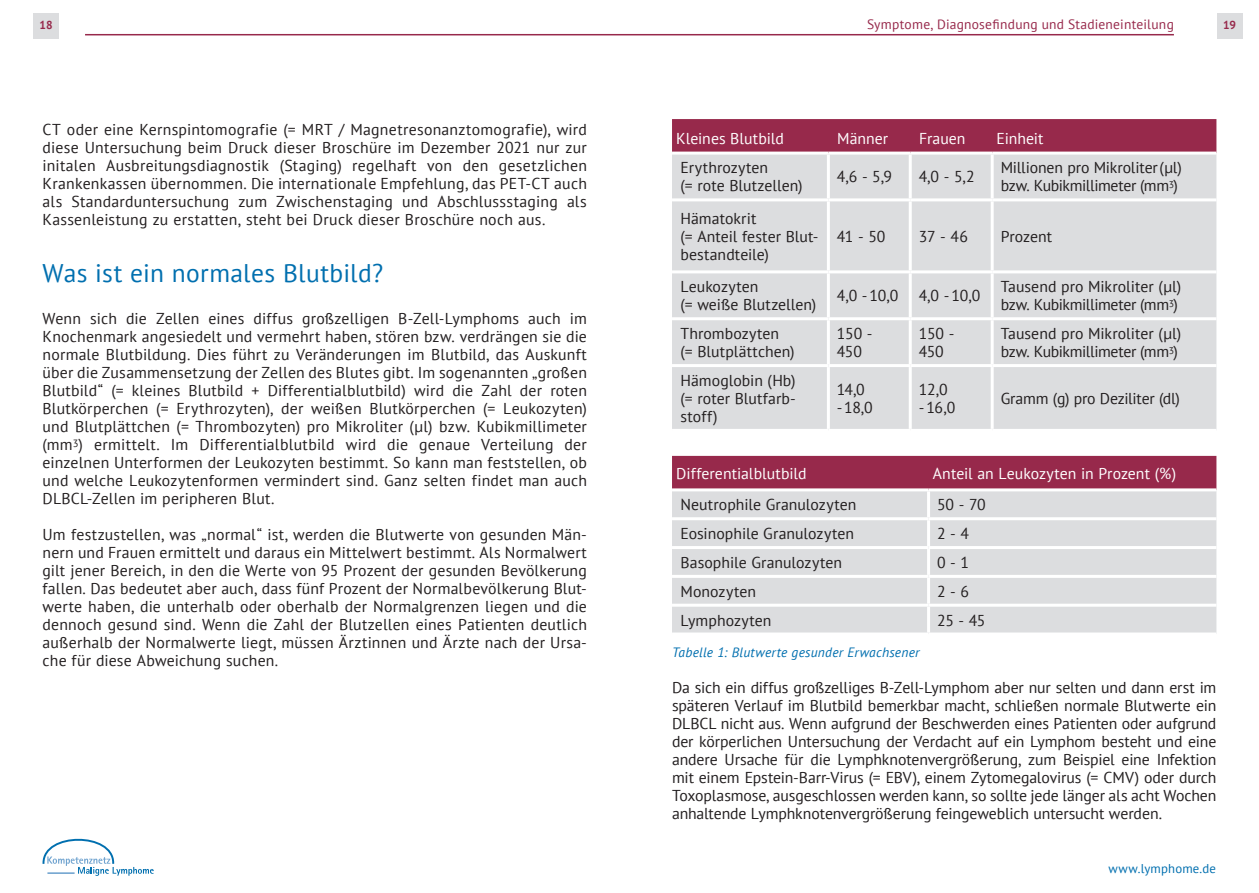
<style>
.page{position:relative;width:1259px;height:893px;background:#fff}
.page>*{position:absolute;margin:0;border:0;box-sizing:border-box;transform-origin:0 0}
.DBCL_1__Headlines{font:25.5px "PT Sans";letter-spacing:.015em;color:#006faf}
.DBCL_Fließtext{font:15.75px/18px "PT Sans";color:#231f20}
.DBCL_Fließtext-2{font:15.75px "PT Sans";color:#fff}
.DBCL_Fließtext-3{font:15.75px "PT Sans";letter-spacing:-.025em;color:#231f20}
.t1{font:13.5px "PT Sans";letter-spacing:.02em;color:#97294b}
.DBCL_Fließtext-4{font:italic 13.5px "PT Sans";letter-spacing:.02em;color:#006faf}
.t2{font:12.75px "PT Sans";letter-spacing:.015em;color:#006faf}
.t3{font:700 11.55px "PT Sans";color:#97294b}
</style>
<div class="page">
<hr style="left:85px;top:34px;width:1089px;height:1px;background:#97294b">
<svg style="left:42px;top:838px;width:112px;height:38px"></svg>
<div style="left:33px;top:13px;width:26px;height:25px;background:#dcdddf"></div>
<div style="left:1216px;top:13px;width:26px;height:25px;background:#dcdddf"></div>
<div style="left:672px;top:119px;width:544px;height:33px;background:#97294b"></div>
<div style="left:672px;top:155px;width:544px;height:274px;background:#dcdddf"></div>
<hr style="left:827px;top:155px;width:3px;height:43px;background:#fff">
<hr style="left:908px;top:155px;width:3px;height:43px;background:#fff">
<hr style="left:990px;top:155px;width:3px;height:43px;background:#fff">
<hr style="left:672px;top:198px;width:156px;height:3px;background:#fff">
<hr style="left:828px;top:198px;width:82px;height:3px;background:#fff">
<hr style="left:827px;top:201px;width:3px;height:69px;background:#fff">
<hr style="left:910px;top:198px;width:82px;height:3px;background:#fff">
<hr style="left:908px;top:201px;width:3px;height:69px;background:#fff">
<hr style="left:992px;top:198px;width:224px;height:3px;background:#fff">
<hr style="left:990px;top:201px;width:3px;height:69px;background:#fff">
<hr style="left:672px;top:270px;width:156px;height:3px;background:#fff">
<hr style="left:828px;top:270px;width:82px;height:3px;background:#fff">
<hr style="left:827px;top:273px;width:3px;height:44px;background:#fff">
<hr style="left:910px;top:270px;width:82px;height:3px;background:#fff">
<hr style="left:908px;top:273px;width:3px;height:44px;background:#fff">
<hr style="left:992px;top:270px;width:224px;height:3px;background:#fff">
<hr style="left:990px;top:273px;width:3px;height:44px;background:#fff">
<hr style="left:672px;top:317px;width:156px;height:3px;background:#fff">
<hr style="left:828px;top:317px;width:82px;height:3px;background:#fff">
<hr style="left:827px;top:320px;width:3px;height:44px;background:#fff">
<hr style="left:910px;top:317px;width:82px;height:3px;background:#fff">
<hr style="left:908px;top:320px;width:3px;height:44px;background:#fff">
<hr style="left:992px;top:317px;width:224px;height:3px;background:#fff">
<hr style="left:990px;top:320px;width:3px;height:44px;background:#fff">
<hr style="left:672px;top:364px;width:156px;height:3px;background:#fff">
<hr style="left:828px;top:364px;width:82px;height:3px;background:#fff">
<hr style="left:827px;top:367px;width:3px;height:62px;background:#fff">
<hr style="left:910px;top:364px;width:82px;height:3px;background:#fff">
<hr style="left:908px;top:367px;width:3px;height:62px;background:#fff">
<hr style="left:992px;top:364px;width:224px;height:3px;background:#fff">
<hr style="left:990px;top:367px;width:3px;height:62px;background:#fff">
<div style="left:672px;top:456px;width:544px;height:32px;background:#97294b"></div>
<div style="left:672px;top:491px;width:544px;height:141px;background:#dcdddf"></div>
<hr style="left:927px;top:491px;width:3px;height:26px;background:#fff">
<hr style="left:672px;top:517px;width:256px;height:3px;background:#fff">
<hr style="left:928px;top:517px;width:288px;height:3px;background:#fff">
<hr style="left:927px;top:520px;width:3px;height:26px;background:#fff">
<hr style="left:672px;top:546px;width:256px;height:3px;background:#fff">
<hr style="left:928px;top:546px;width:288px;height:3px;background:#fff">
<hr style="left:927px;top:549px;width:3px;height:26px;background:#fff">
<hr style="left:672px;top:575px;width:256px;height:3px;background:#fff">
<hr style="left:928px;top:575px;width:288px;height:3px;background:#fff">
<hr style="left:927px;top:578px;width:3px;height:26px;background:#fff">
<hr style="left:672px;top:604px;width:256px;height:3px;background:#fff">
<hr style="left:928px;top:604px;width:288px;height:3px;background:#fff">
<hr style="left:927px;top:607px;width:3px;height:25px;background:#fff">
<p class="t1" style="left:867px;top:15px;width:308px">Symptome, Diagnosefindung und Stadieneinteilung</p>
<p class="t3" style="left:40px;top:18px;width:14px">18</p>
<p class="t3" style="left:1223px;top:18px;width:14px">19</p>
<p class="DBCL_Fließtext" style="left:43px;top:120px;width:546px;text-align:justify">CT oder eine Kernspintomografie (= MRT / Magnetresonanztomografie), wird diese Untersuchung beim Druck dieser Broschüre im Dezember 2021 nur zur initalen Ausbreitungsdiagnostik (Staging) regelhaft von den gesetzlichen Krankenkassen übernommen. Die internationale Empfehlung, das PET-CT auch als Standarduntersuchung zum Zwischenstaging und Abschlussstaging als Kassenleistung zu erstatten, steht bei Druck dieser Broschüre noch aus.</p>
<p class="DBCL_1__Headlines" style="left:43px;top:257px;width:342px">Was ist ein normales Blutbild?</p>
<p class="DBCL_Fließtext" style="left:43px;top:309px;width:546px;text-align:justify">Wenn sich die Zellen eines diffus großzelligen B-Zell-Lymphoms auch im Knochenmark angesiedelt und vermehrt haben, stören bzw. verdrängen sie die normale Blutbildung. Dies führt zu Veränderungen im Blutbild, das Auskunft über die Zusammensetzung der Zellen des Blutes gibt. Im sogenannten „großen Blutbild“ (= kleines Blutbild + Differentialblutbild) wird die Zahl der roten Blutkörperchen (= Erythrozyten), der weißen Blutkörperchen (= Leukozyten) und Blutplättchen (= Thrombozyten) pro Mikroliter (μl) bzw. Kubikmillimeter (mm<sup>3</sup>) ermittelt. Im Differentialblutbild wird die genaue Verteilung der einzelnen Unterformen der Leukozyten bestimmt. So kann man feststellen, ob und welche Leukozytenformen vermindert sind. Ganz selten findet man auch DLBCL-Zellen im peripheren Blut.</p>
<p class="DBCL_Fließtext" style="left:43px;top:525px;width:546px;text-align:justify">Um festzustellen, was „normal“ ist, werden die Blutwerte von gesunden Män&shy;nern und Frauen ermittelt und daraus ein Mittelwert bestimmt. Als Normalwert gilt jener Bereich, in den die Werte von 95 Prozent der gesunden Bevölkerung fallen. Das bedeutet aber auch, dass fünf Prozent der Normalbevölkerung Blut&shy;werte haben, die unterhalb oder oberhalb der Normalgrenzen liegen und die dennoch gesund sind. Wenn die Zahl der Blutzellen eines Patienten deutlich außerhalb der Normalwerte liegt, müssen Ärztinnen und Ärzte nach der Ursa&shy;che für diese Abweichung suchen.</p>
<p class="DBCL_Fließtext-2" style="left:676px;top:128px;width:109px">Kleines Blutbild</p>
<p class="DBCL_Fließtext-2" style="left:837px;top:128px;width:53px">Männer</p>
<p class="DBCL_Fließtext-2" style="left:919px;top:128px;width:48px">Frauen</p>
<p class="DBCL_Fließtext-2" style="left:996px;top:128px;width:49px">Einheit</p>
<p class="DBCL_Fließtext" style="left:680px;top:158px;width:123px">Erythrozyten<br>(= rote Blutzellen)</p>
<p class="DBCL_Fließtext" style="left:837px;top:167px;width:57px">4,6 - 5,9</p>
<p class="DBCL_Fließtext" style="left:918px;top:167px;width:57px">4,0 - 5,2</p>
<p class="DBCL_Fließtext" style="left:1000px;top:158px;width:183px">Millionen pro Mikroliter(μl) bzw. Kubikmillimeter (mm<sup>3</sup>)</p>
<p class="DBCL_Fließtext" style="left:680px;top:209px;width:77px">Hämatokrit</p>
<p class="DBCL_Fließtext" style="left:680px;top:227px;width:139px">(= Anteil fester Blut&shy;bestandteile)</p>
<p class="DBCL_Fließtext" style="left:837px;top:227px;width:50px">41 - 50</p>
<p class="DBCL_Fließtext" style="left:918px;top:227px;width:51px">37 - 46</p>
<p class="DBCL_Fließtext" style="left:1000px;top:227px;width:53px">Prozent</p>
<p class="DBCL_Fließtext" style="left:680px;top:277px;width:137px">Leukozyten<br>(= weiße Blutzellen)</p>
<p class="DBCL_Fließtext" style="left:837px;top:286px;width:63px">4,0 -10,0</p>
<p class="DBCL_Fließtext" style="left:918px;top:286px;width:63px">4,0 -10,0</p>
<p class="DBCL_Fließtext" style="left:1000px;top:277px;width:182px">Tausend pro Mikroliter (μl)</p>
<p class="DBCL_Fließtext-3" style="left:1000px;top:295px;width:179px">bzw. Kubikmillimeter (mm<sup>3</sup>)</p>
<p class="DBCL_Fließtext" style="left:680px;top:324px;width:100px">Thrombozyten</p>
<p class="DBCL_Fließtext" style="left:680px;top:342px;width:116px">(= Blutplättchen)</p>
<p class="DBCL_Fließtext" style="left:837px;top:324px;width:37px">150 -<br>450</p>
<p class="DBCL_Fließtext" style="left:918px;top:324px;width:37px">150 -<br>450</p>
<p class="DBCL_Fließtext" style="left:1000px;top:324px;width:182px">Tausend pro Mikroliter (μl) bzw. Kubikmillimeter (mm<sup>3</sup>)</p>
<p class="DBCL_Fließtext" style="left:680px;top:371px;width:116px">Hämoglobin (Hb)</p>
<p class="DBCL_Fließtext" style="left:680px;top:389px;width:117px">(= roter Blutfarb&shy;stoff)</p>
<p class="DBCL_Fließtext" style="left:837px;top:380px;width:37px">14,0 -18,0</p>
<p class="DBCL_Fließtext" style="left:918px;top:380px;width:38px">12,0 -16,0</p>
<p class="DBCL_Fließtext" style="left:1000px;top:389px;width:181px">Gramm (g) pro Deziliter (dl)</p>
<p class="DBCL_Fließtext-2" style="left:676px;top:463px;width:132px">Differentialblutbild</p>
<p class="DBCL_Fließtext-2" style="left:933px;top:463px;width:245px">Anteil an Leukozyten in Prozent (%)</p>
<p class="DBCL_Fließtext" style="left:680px;top:495px;width:177px">Neutrophile Granulozyten</p>
<p class="DBCL_Fließtext" style="left:937px;top:495px;width:50px">50 - 70</p>
<p class="DBCL_Fließtext" style="left:680px;top:524px;width:175px">Eosinophile Granulozyten</p>
<p class="DBCL_Fließtext" style="left:937px;top:524px;width:34px">2 - 4</p>
<p class="DBCL_Fließtext" style="left:680px;top:553px;width:163px">Basophile Granulozyten</p>
<p class="DBCL_Fließtext" style="left:937px;top:553px;width:34px">0 - 1</p>
<p class="DBCL_Fließtext" style="left:680px;top:582px;width:77px">Monozyten</p>
<p class="DBCL_Fließtext" style="left:937px;top:582px;width:34px">2 - 6</p>
<p class="DBCL_Fließtext" style="left:680px;top:611px;width:93px">Lymphozyten</p>
<p class="DBCL_Fließtext" style="left:937px;top:611px;width:50px">25 - 45</p>
<p class="DBCL_Fließtext-4" style="left:672px;top:644px;width:249px">Tabelle 1: Blutwerte gesunder Erwachsener</p>
<p class="DBCL_Fließtext" style="left:672px;top:678px;width:546px;text-align:justify">Da sich ein diffus großzelliges B-Zell-Lymphom aber nur selten und dann erst im späteren Verlauf im Blutbild bemerkbar macht, schließen normale Blutwerte ein DLBCL nicht aus. Wenn aufgrund der Beschwerden eines Patienten oder aufgrund der körperlichen Untersuchung der Verdacht auf ein Lymphom besteht und eine andere Ursache für die Lymphknotenvergrößerung, zum Beispiel eine Infektion mit einem Epstein-Barr-Virus (= EBV), einem Zytomegalovirus (= CMV) oder durch Toxoplasmose, ausgeschlossen werden kann, so sollte jede länger als acht Wochen anhaltende Lymphknotenvergrößerung feingeweblich untersucht werden.</p>
<p class="t2" style="left:1108px;top:861px;width:109px">www.lymphome.de</p>
</div>
